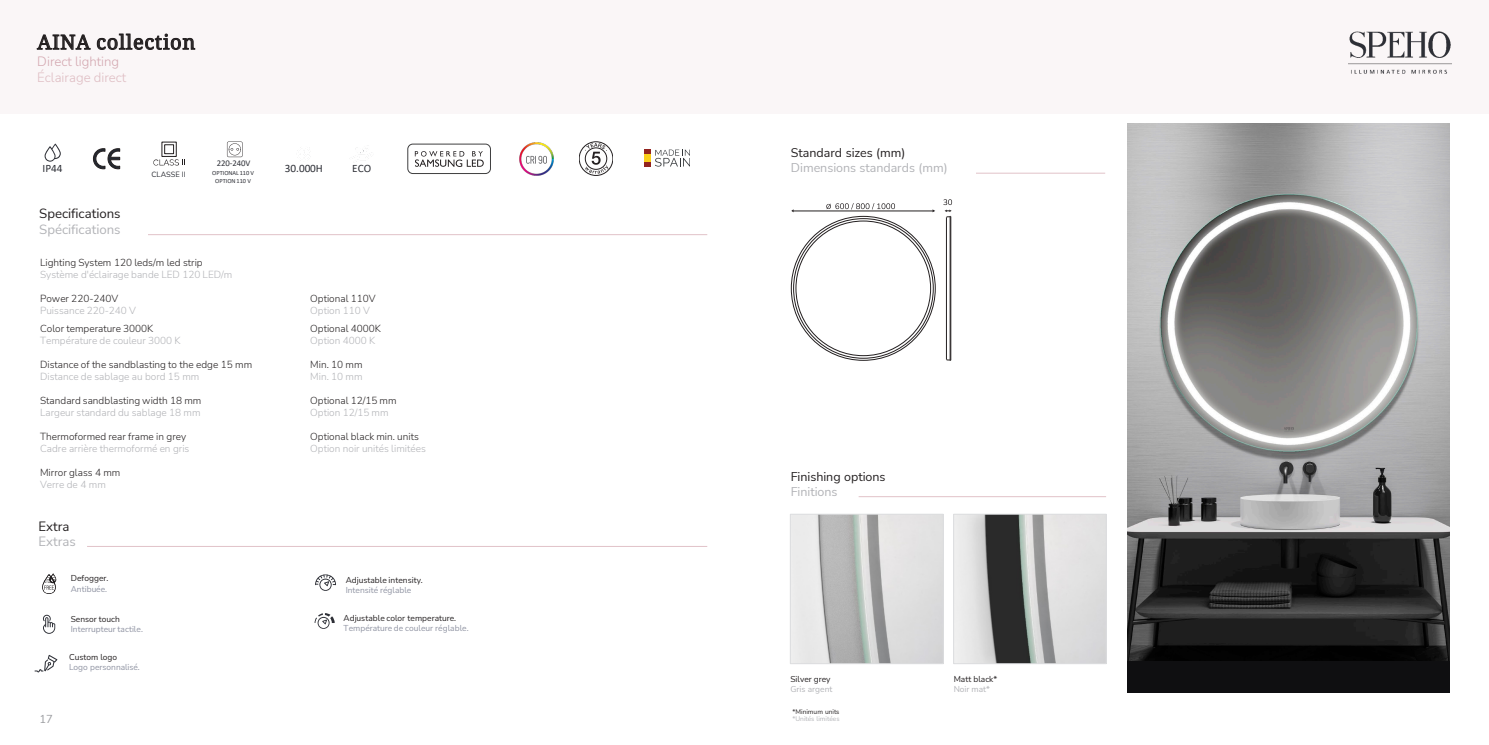
<style>
.page{position:relative;width:1489px;height:745px;background:#fff}
.page>*{position:absolute;margin:0;border:0;box-sizing:border-box;transform-origin:0 0}
.t1{font:20px "Noto Serif";letter-spacing:.035em;color:#231f20}
.t2{font:300 13.25px/15.6px "Nunito Sans";color:#debcc2}
.t3{font:13.25px/15.8px "Nunito Sans";color:#231f20}
.t4{font:13.25px/15.8px "Nunito Sans";color:#b2b3b7}
.t5{font:12.5px/15px "Nunito Sans";color:#b2b3b7}
.t6{font:12.5px/15px "Nunito Sans";color:#231f20}
.t7{font:11.25px "Calibri";color:#2d2f36}
.t8{font:11.25px "Nunito Sans";color:#9b9ca0}
.t9{font:300 10px/12px "Nunito Sans";color:#b2b3b7}
.t10{font:300 10px/12px "Nunito Sans";color:#231f20}
.t11{font:8.75px "Calibri";letter-spacing:-.005em;color:#2d2f36}
.t12{font:8.38px/10px "Nunito Sans";color:#8f93a2}
.t13{font:8.38px/10px "Nunito Sans";letter-spacing:.005em;color:#231f20}
.t14{font:7.5px "Nunito Sans";letter-spacing:.005em;color:#2d2f36}
.t15{font:6.62px/8px "Nunito Sans";letter-spacing:-.005em;color:#b2b3b7}
.t16{font:6.25px/7.5px "Calibri";color:#2d2f36;text-align:center}
.s1{color:#d3a6af}
.s2{color:#b2b3b7}
.s3{color:#231f20}
.s4{color:#8f93a2}
</style>
<div class="page">
<div style="left:0;top:0;width:755px;height:113px;background:#faf6f7"></div>
<hr style="left:148px;top:234px;width:559px;height:1px;background:#e1c2c8">
<hr style="left:87px;top:545px;width:620px;height:1px;background:#e1c2c8">
<svg style="left:42px;top:573px;width:14px;height:20px"></svg>
<svg style="left:43px;top:614px;width:12px;height:19px"></svg>
<svg style="left:315px;top:574px;width:21px;height:17px"></svg>
<img style="left:519px;top:142px;width:34px;height:34px">
<svg style="left:526px;top:155px;width:21px;height:9px"></svg>
<div style="left:407px;top:144px;width:84px;height:30px;border:1px solid #3f3f40;border-radius:5px"></div>
<svg style="left:415px;top:151px;width:68px;height:16px"></svg>
<svg style="left:93px;top:148px;width:27px;height:21px"></svg>
<svg style="left:45px;top:143px;width:16px;height:18px"></svg>
<svg style="left:227px;top:141px;width:16px;height:16px"></svg>
<svg style="left:579px;top:142px;width:34px;height:33px"></svg>
<div style="left:579px;top:142px;width:34px;height:33px;border:1px solid #231f20;border-radius:50%"></div>
<svg style="left:585px;top:143px;width:23px;height:30px"></svg>
<svg style="left:153px;top:142px;width:32px;height:24px"></svg>
<svg style="left:644px;top:150px;width:46px;height:16px"></svg>
<svg style="left:352px;top:147px;width:20px;height:15px"></svg>
<svg style="left:314px;top:613px;width:21px;height:16px"></svg>
<svg style="left:35px;top:654px;width:22px;height:18px"></svg>
<img style="left:1127px;top:124px;width:322px;height:536px">
<div style="left:1127px;top:660px;width:322px;height:31px;background:#0f0f11"></div>
<div style="left:734px;top:0;width:754px;height:113px;background:#faf6f7"></div>
<hr style="left:975px;top:173px;width:130px;height:1px;background:#e1c2c8">
<hr style="left:858px;top:496px;width:248px;height:1px;background:#e1c2c8">
<img style="left:792px;top:515px;width:149px;height:146px">
<div style="left:790px;top:513px;width:153px;height:150px;border:1px solid #dcdddf"></div>
<img style="left:1348px;top:31px;width:104px;height:43px">
<img style="left:955px;top:515px;width:149px;height:146px">
<div style="left:953px;top:513px;width:153px;height:150px;border:1px solid #dcdddf"></div>
<svg style="left:1284px;top:427px;width:9px;height:4px"></svg>
<hr style="left:793px;top:210px;width:139px;height:1px;background:#231f20">
<svg style="left:826px;top:203px;width:69px;height:6px"></svg>
<hr style="left:946px;top:217px;width:1px;height:142px;background:#231f20">
<hr style="left:950px;top:216px;width:1px;height:144px;background:#231f20">
<hr style="left:949px;top:216px;width:1px;height:144px;background:#231f20">
<svg style="left:945px;top:353px;width:6px;height:7px"></svg>
<svg style="left:943px;top:199px;width:9px;height:19px"></svg>
<p class="t1" style="left:37px;top:28px;width:159px">AINA collection</p>
<p class="t2" style="left:37px;top:53px;width:90px"><span class="s1">Direct lighting<br></span>Éclairage direct</p>
<p class="t11" style="left:217px;top:157px;width:35px">220-240V</p>
<p class="t16" style="left:212px;top:169px;width:43px">OPTIONAL 110 V<br>OPTION 110 V</p>
<p class="t7" style="left:42px;top:160px;width:22px">IP44</p>
<p class="t7" style="left:285px;top:161px;width:40px">30.000H</p>
<p class="t14" style="left:151px;top:169px;width:36px">CLASSE II</p>
<p class="t3" style="left:39px;top:205px;width:83px">Specifications<br><span class="s2">Spécifications</span></p>
<p class="t7" style="left:352px;top:160px;width:20px">ECO</p>
<p class="t9" style="left:40px;top:256px;width:194px"><span class="s3">Lighting System 120 leds/m led strip<br></span>Système d'éclairage bande LED 120 LED/m</p>
<p class="t10" style="left:40px;top:292px;width:80px">Power 220-240V</p>
<p class="t10" style="left:310px;top:292px;width:67px">Optional 110V</p>
<p class="t9" style="left:40px;top:304px;width:97px">Puissance 220-240 V</p>
<p class="t9" style="left:310px;top:304px;width:61px">Option 110 V</p>
<p class="t10" style="left:40px;top:322px;width:115px">Color temperature 3000K</p>
<p class="t10" style="left:310px;top:322px;width:72px">Optional 4000K</p>
<p class="t9" style="left:40px;top:334px;width:142px">Température de couleur 3000 K</p>
<p class="t9" style="left:310px;top:334px;width:66px">Option 4000 K</p>
<p class="t10" style="left:40px;top:358px;width:214px">Distance of the sandblasting to the edge 15 mm</p>
<p class="t10" style="left:310px;top:358px;width:54px">Min. 10 mm</p>
<p class="t9" style="left:40px;top:370px;width:161px">Distance de sablage au bord 15 mm</p>
<p class="t9" style="left:310px;top:370px;width:54px">Min. 10 mm</p>
<p class="t10" style="left:40px;top:394px;width:163px">Standard sandblasting width 18 mm</p>
<p class="t10" style="left:310px;top:394px;width:88px">Optional 12/15 mm</p>
<p class="t9" style="left:40px;top:406px;width:162px">Largeur standard du sablage 18 mm</p>
<p class="t9" style="left:310px;top:406px;width:80px">Option 12/15 mm</p>
<p class="t10" style="left:40px;top:430px;width:148px">Thermoformed rear frame in grey</p>
<p class="t10" style="left:310px;top:430px;width:110px">Optional black min. units</p>
<p class="t9" style="left:40px;top:442px;width:151px">Cadre arrière thermoformé en gris</p>
<p class="t9" style="left:310px;top:442px;width:117px">Option noir unités limitées</p>
<p class="t10" style="left:40px;top:466px;width:82px">Mirror glass 4 mm<br><span class="s2">Verre de 4 mm</span></p>
<p class="t4" style="left:38px;top:517px;width:39px"><span class="s3">Extra<br></span>Extras</p>
<p class="t13" style="left:71px;top:573px;width:39px">Defogger.<br><span class="s4">Antibuée.</span></p>
<p class="t12" style="left:71px;top:613px;width:74px"><span class="s3">Sensor touch<br></span>Interrupteur tactile.</p>
<p class="t8" style="left:40px;top:710px;width:15px">17</p>
<p class="t12" style="left:69px;top:651px;width:72px"><span class="s3">Custom logo<br></span>Logo personnalisé.</p>
<p class="t13" style="left:346px;top:574px;width:79px">Adjustable intensity.<br><span class="s4">Intensité réglable</span></p>
<p class="t12" style="left:343px;top:612px;width:126px"><span class="s3">Adjustable color temperature.<br></span>Température de couleur réglable.</p>
<p class="t5" style="left:790px;top:144px;width:158px"><span class="s3">Standard sizes (mm)<br></span>Dimensions standards (mm)</p>
<p class="t6" style="left:790px;top:468px;width:96px">Finishing options<br><span class="s2">Finitions</span></p>
<p class="t13" style="left:790px;top:673px;width:43px">Silver grey<br><span class="s2">Gris argent</span></p>
<p class="t13" style="left:953px;top:673px;width:45px">Matt black*<br><span class="s2">Noir mat*</span></p>
<p class="t15" style="left:792px;top:706px;width:49px"><span class="s3">*Minimum units </span>*Unités limitées</p>
</div>
